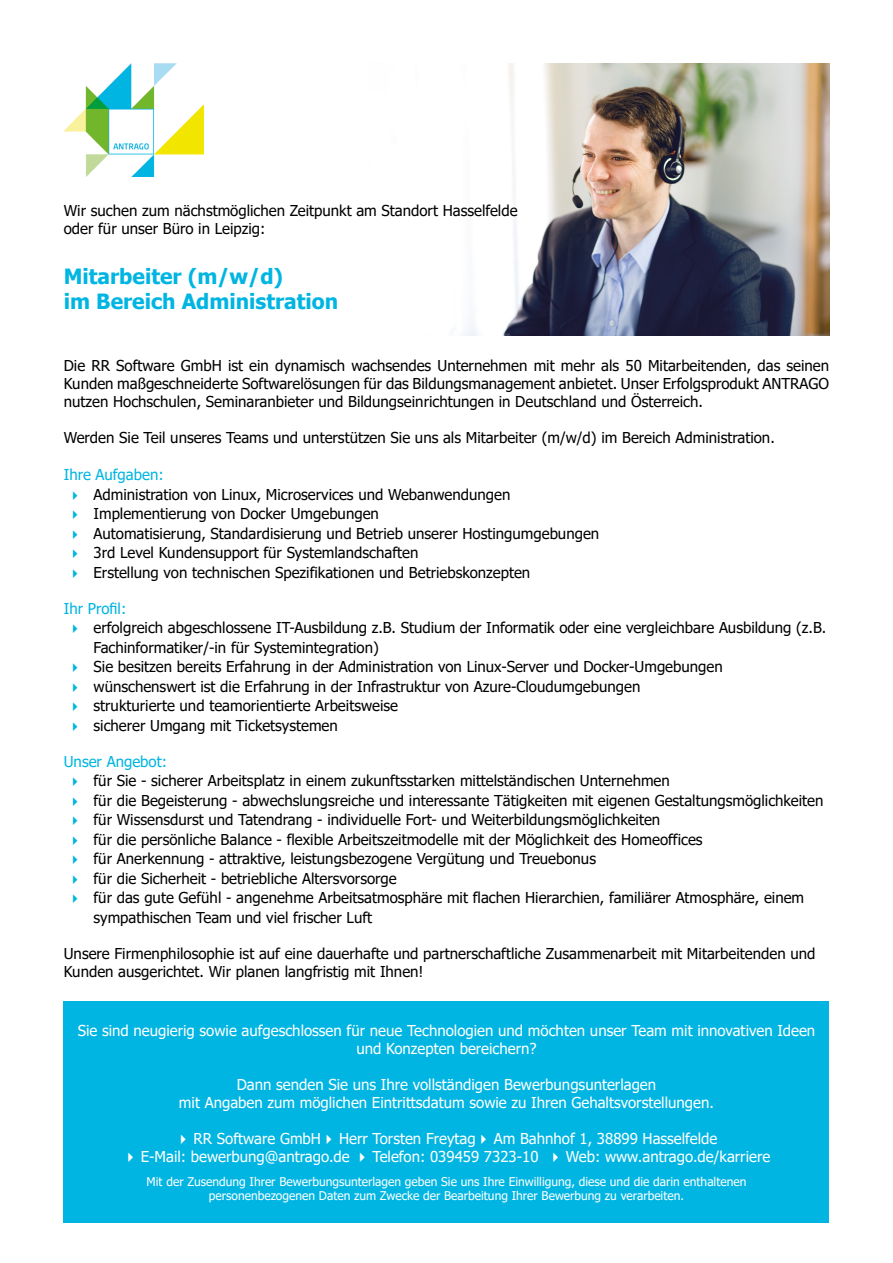
<style>
.page{position:relative;width:893px;height:1263px;background:#fff}
.page>*{position:absolute;margin:0;border:0;box-sizing:border-box;transform-origin:0 0}
.t1{font:700 21px/25.2px "Tahoma";color:#00b5e2}
.t2{font:15px/19.5px "Tahoma";color:#000}
.t3{font:15px/18px "Tahoma";color:#fff;text-align:center}
.t4{font:15px "Tahoma";color:#00b5e2}
.t5{font:12px/14.4px "Tahoma";color:#fff;text-align:center}
</style>
<div class="page">
<div style="left:64px;top:1001px;width:765px;height:221px;background:#00b5e2"></div>
<img style="left:152px;top:64px;width:677px;height:272px">
<img style="left:64px;top:64px;width:140px;height:112px">
<p class="t2" style="left:64px;top:202px;width:455px;line-height:18px">Wir suchen zum nächstmöglichen Zeitpunkt am Standort Hasselfelde oder für unser Büro in Leipzig:</p>
<h1 class="t1" style="left:64px;top:265px;width:276px">Mitarbeiter (m/w/d)<br>im Bereich Administration</h1>
<p class="t2" style="left:64px;top:357px;width:767px;line-height:18px;text-align:justify">Die RR Software GmbH ist ein dynamisch wachsendes Unternehmen mit mehr als 50 Mitarbeitenden, das seinen Kunden maßgeschneiderte Softwarelösungen für das Bildungsmanagement anbietet. Unser Erfolgsprodukt ANTRAGO nutzen Hochschulen, Seminaranbieter und Bildungseinrichtungen in Deutschland und Österreich.</p>
<p class="t2" style="left:64px;top:428px;width:713px">Werden Sie Teil unseres Teams und unterstützen Sie uns als Mitarbeiter (m/w/d) im Bereich Administration.</p>
<p class="t4" style="left:64px;top:465px;width:101px">Ihre Aufgaben:</p>
<p class="t2" style="left:94px;top:485px;width:507px">Administration von Linux, Microservices und Webanwendungen Implementierung von Docker Umgebungen<br>Automatisierung, Standardisierung und Betrieb unserer Hostingumgebungen 3rd Level Kundensupport für Systemlandschaften<br>Erstellung von technischen Spezifikationen und Betriebskonzepten</p>
<p class="t4" style="left:64px;top:598px;width:64px">Ihr Profil:</p>
<p class="t2" style="left:94px;top:619px;width:734px">erfolgreich abgeschlossene IT-Ausbildung z.B. Studium der Informatik oder eine vergleichbare Ausbildung (z.B.<br>Fachinformatiker/-in für Systemintegration)<br>Sie besitzen bereits Erfahrung in der Administration von Linux-Server und Docker-Umgebungen wünschenswert ist die Erfahrung in der Infrastruktur von Azure-Cloudumgebungen<br>strukturierte und teamorientierte Arbeitsweise<br>sicherer Umgang mit Ticketsystemen</p>
<p class="t4" style="left:64px;top:751px;width:105px">Unser Angebot:</p>
<p class="t2" style="left:94px;top:772px;width:731px">für Sie - sicherer Arbeitsplatz in einem zukunftsstarken mittelständischen Unternehmen<br>für die Begeisterung - abwechslungsreiche und interessante Tätigkeiten mit eigenen Gestaltungsmöglichkeiten für Wissensdurst und Tatendrang - individuelle Fort- und Weiterbildungsmöglichkeiten<br>für die persönliche Balance - flexible Arbeitszeitmodelle mit der Möglichkeit des Homeoffices<br>für Anerkennung - attraktive, leistungsbezogene Vergütung und Treuebonus<br>für die Sicherheit - betriebliche Altersvorsorge<br>für das gute Gefühl - angenehme Arbeitsatmosphäre mit flachen Hierarchien, familiärer Atmosphäre, einem sympathischen Team und viel frischer Luft</p>
<p class="t2" style="left:64px;top:945px;width:753px;line-height:18px">Unsere Firmenphilosophie ist auf eine dauerhafte und partnerschaftliche Zusammenarbeit mit Mitarbeitenden und<br>Kunden ausgerichtet. Wir planen langfristig mit Ihnen!</p>
<p class="t3" style="left:78px;top:1022px;width:739px">Sie sind neugierig sowie aufgeschlossen für neue Technologien und möchten unser Team mit innovativen Ideen und Konzepten bereichern?</p>
<p class="t3" style="left:179px;top:1076px;width:537px">Dann senden Sie uns Ihre vollständigen Bewerbungsunterlagen<br>mit Angaben zum möglichen Eintrittsdatum sowie zu Ihren Gehaltsvorstellungen.</p>
<p class="t3" style="left:176px;top:1130px;width:543px">✔ RR Software GmbH✔ Herr Torsten Freytag✔ Am Bahnhof 1, 38899 Hasselfelde</p>
<p class="t3" style="left:123px;top:1148px;width:649px">✔ E-Mail: bewerbung@antrago.de ✔ Telefon: 039459 7323-10 ✔ Web: www.antrago.de/karriere</p>
<p class="t5" style="left:147px;top:1175px;width:601px">Mit der Zusendung Ihrer Bewerbungsunterlagen geben Sie uns Ihre Einwilligung, diese und die darin enthaltenen personenbezogenen Daten zum Zwecke der Bearbeitung Ihrer Bewerbung zu verarbeiten.</p>
</div>
